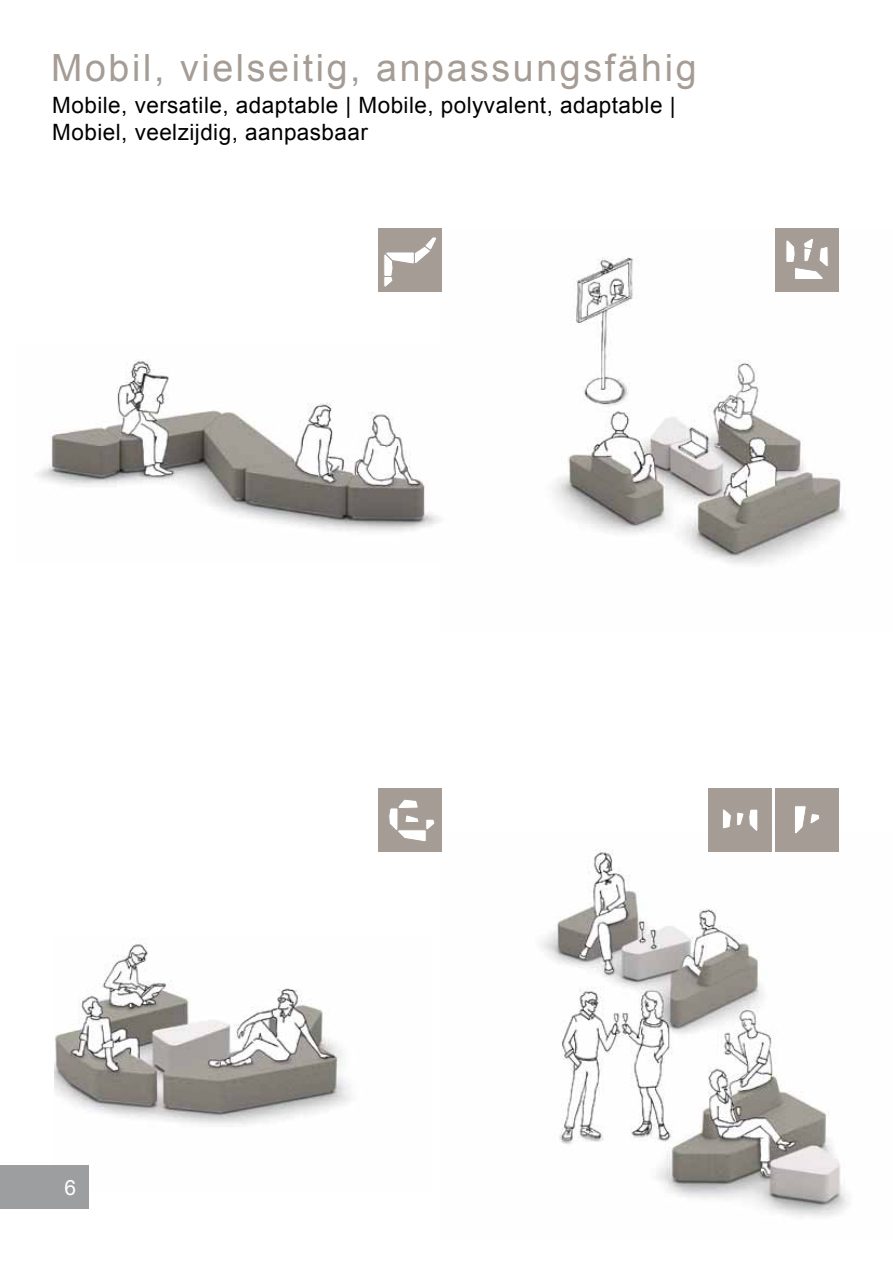
<style>
.page{position:relative;width:893px;height:1263px;background:#fff}
.page>*{position:absolute;margin:0;border:0;box-sizing:border-box;transform-origin:0 0}
.t1{font:37.5px "Arial";letter-spacing:.07em;color:#a59c95}
.t2{font:22.5px/27px "Arial";letter-spacing:.02em;color:#000}
.t3{font:21px "Arial";color:#fff}
</style>
<div class="page">
<img style="left:553px;top:256px;width:293px;height:308px">
<img style="left:541px;top:849px;width:308px;height:368px">
<div style="left:378px;top:788px;width:64px;height:64px;background:#a59c95"></div>
<svg style="left:389px;top:799px;width:46px;height:43px"></svg>
<div style="left:378px;top:228px;width:64px;height:64px;background:#a59c95"></div>
<svg style="left:384px;top:237px;width:52px;height:50px"></svg>
<div style="left:775px;top:228px;width:64px;height:63px;background:#a59c95"></div>
<svg style="left:785px;top:239px;width:44px;height:106px"></svg>
<div style="left:708px;top:788px;width:64px;height:64px;background:#a59c95"></div>
<svg style="left:723px;top:809px;width:35px;height:22px"></svg>
<div style="left:775px;top:788px;width:64px;height:64px;background:#a59c95"></div>
<svg style="left:795px;top:806px;width:25px;height:28px"></svg>
<img style="left:37px;top:359px;width:403px;height:172px">
<img style="left:54px;top:944px;width:297px;height:181px">
<div style="left:0;top:1165px;width:89px;height:44px;background:#9c9e9f"></div>
<h1 class="t1" style="left:51px;top:44px;width:647px">Mobil, vielseitig, anpassungsfähig</h1>
<p class="t2" style="left:52px;top:92px;width:625px">Mobile, versatile, adaptable | Mobile, polyvalent, adaptable |<br>Mobiel, veelzijdig, aanpasbaar</p>
<p class="t3" style="left:64px;top:1173px;width:13px">6</p>
</div>
